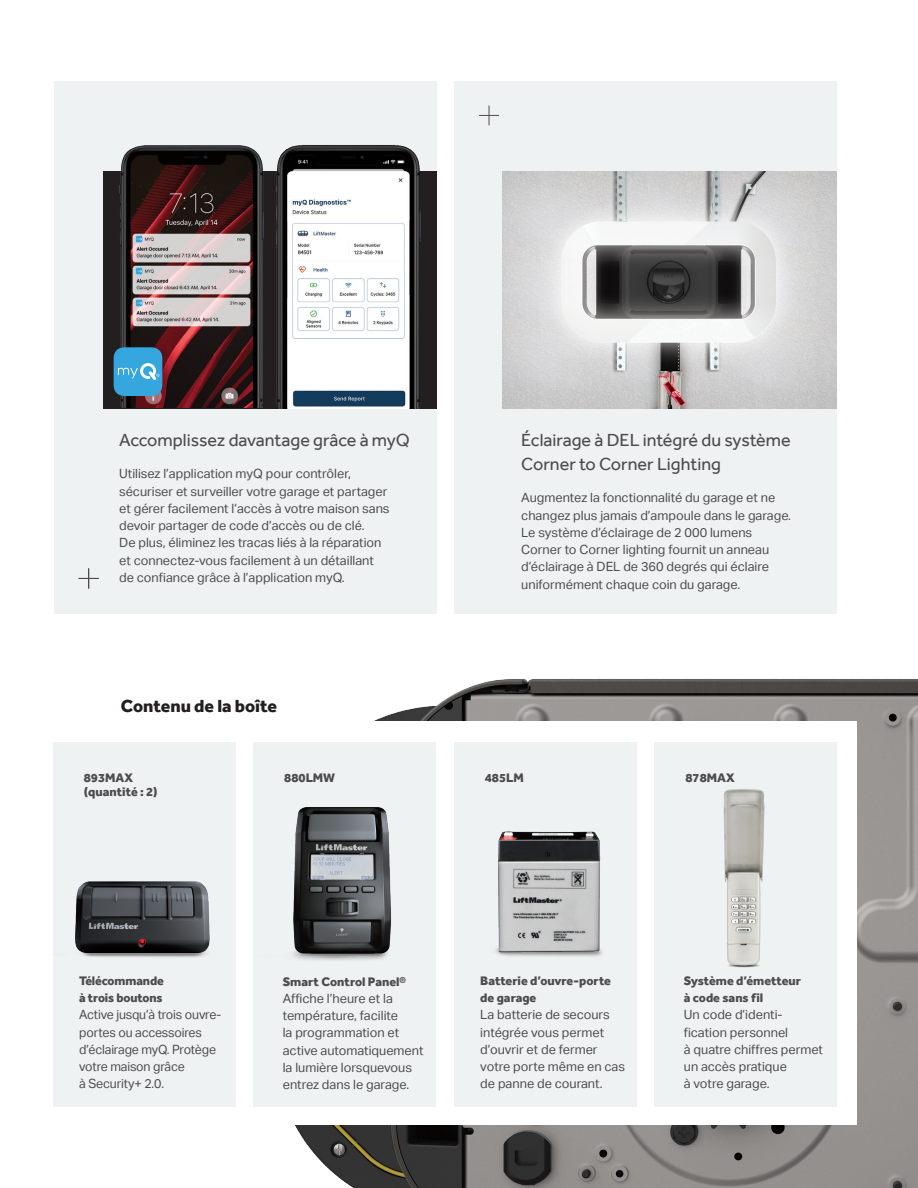
<style>
.page{position:relative;width:918px;height:1188px;background:#fff}
.page>*{position:absolute;margin:0;border:0;box-sizing:border-box;transform-origin:0 0}
.t1{font:18px/24px "Effra";color:#4b4c4d}
.t2{font:800 18px "Effra";color:#231f20}
.t3{font:12.75px/17.2px "Aktiv Grotesk";color:#4b4c4d}
.t4{font:800 12.75px/17.2px "Effra";color:#4b4c4d}
</style>
<div class="page">
<img style="left:295px;top:678px;width:623px;height:510px">
<div style="left:188px;top:721px;width:669px;height:404px;background:#fff"></div>
<div style="left:454px;top:743px;width:183px;height:364px;background:#eff2f3"></div>
<div style="left:655px;top:743px;width:182px;height:364px;background:#eff2f3"></div>
<div style="left:254px;top:743px;width:182px;height:364px;background:#eff2f3"></div>
<div style="left:53px;top:743px;width:183px;height:364px;background:#eff2f3"></div>
<div style="left:455px;top:81px;width:382px;height:532px;background:#eff2f3"></div>
<img style="left:723px;top:789px;width:42px;height:179px">
<div style="left:54px;top:81px;width:382px;height:532px;background:#eff2f3"></div>
<div style="left:103px;top:171px;width:333px;height:238px;background:#231f20"></div>
<img style="left:119px;top:145px;width:143px;height:263px">
<svg style="left:114px;top:347px;width:48px;height:49px;background:#45a8d9"></svg>
<img style="left:262px;top:145px;width:159px;height:264px">
<svg style="left:479px;top:106px;width:20px;height:19px"></svg>
<svg style="left:79px;top:569px;width:20px;height:19px"></svg>
<img style="left:502px;top:171px;width:335px;height:238px">
<img style="left:289px;top:807px;width:103px;height:152px">
<img style="left:75px;top:881px;width:135px;height:77px">
<img style="left:495px;top:766px;width:160px;height:217px">
<img style="left:498px;top:831px;width:103px;height:122px">
<h1 class="t1" style="left:119px;top:428px;width:292px">Accomplissez davantage grâce à myQ</h1>
<p class="t3" style="left:119px;top:465px;width:272px">Utilisez l’application myQ pour contrôler, sécuriser et surveiller votre garage et partager et gérer facilement l’accès à votre maison sans devoir partager de code d’accès ou de clé.<br>De plus, éliminez les tracas liés à la réparation et connectez-vous facilement à un détaillant de confiance grâce à l’application myQ.</p>
<h1 class="t2" style="left:121px;top:695px;width:158px">Contenu de la boîte</h1>
<h1 class="t1" style="left:521px;top:428px;width:271px">Éclairage à DEL intégré du système<br>Corner to Corner Lighting</h1>
<p class="t3" style="left:521px;top:489px;width:271px">Augmentez la fonctionnalité du garage et ne changez plus jamais d’ampoule dans le garage.<br>Le système d’éclairage de 2 000 lumens Corner to Corner lighting fournit un anneau d’éclairage à DEL de 360 degrés qui éclaire uniformément chaque coin du garage.</p>
<p class="t4" style="left:84px;top:769px;width:51px">893MAX</p>
<p class="t4" style="left:284px;top:769px;width:52px">880LMW</p>
<p class="t4" style="left:485px;top:769px;width:41px">485LM</p>
<p class="t4" style="left:685px;top:769px;width:51px">878MAX</p>
<p class="t4" style="left:84px;top:783px;width:75px">(quantité : 2)</p>
<p class="t4" style="left:79px;top:972px;width:86px">Télécommande à trois boutons</p>
<p class="t3" style="left:79px;top:1006px;width:144px">Active jusqu’à trois ouvre&shy;portes ou accessoires d’éclairage myQ. Protège votre maison grâce<br>à Security+ 2.0.</p>
<p class="t4" style="left:283px;top:973px;width:125px">Smart Control Panel®</p>
<p class="t3" style="left:283px;top:990px;width:142px">Affiche l’heure et la température, facilite<br>la programmation et active automatiquement la lumière lorsquevous entrez dans le garage.</p>
<p class="t4" style="left:480px;top:972px;width:132px">Batterie d’ouvre-porte de garage</p>
<p class="t3" style="left:480px;top:1006px;width:146px">La batterie de secours intégrée vous permet d’ouvrir et de fermer votre porte même en cas de panne de courant.</p>
<p class="t4" style="left:684px;top:972px;width:119px">Système d’émetteur à code sans fil</p>
<p class="t3" style="left:684px;top:1006px;width:141px">Un code d’identi&shy;fication personnel<br>à quatre chiffres permet un accès pratique<br>à votre garage.</p>
</div>
